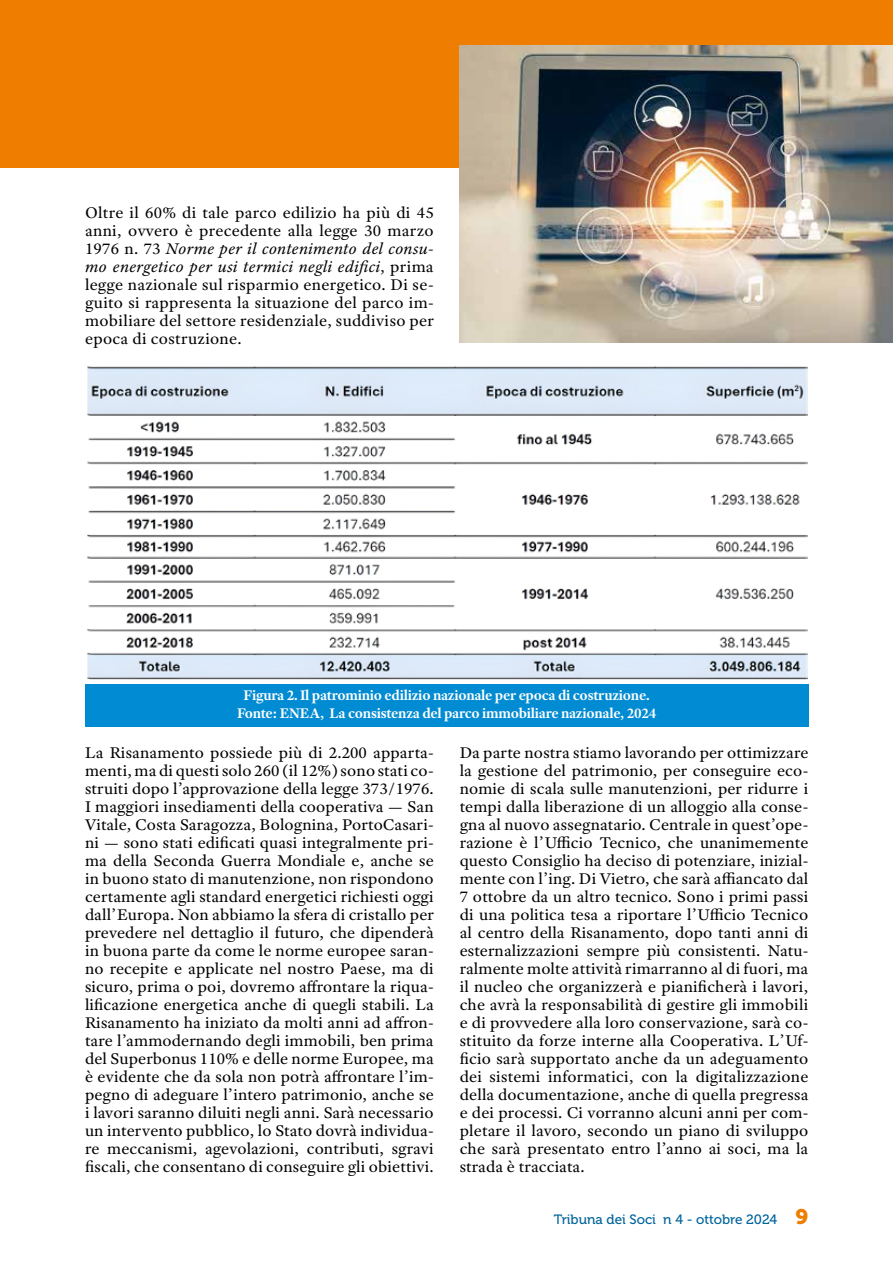
<style>
.page{position:relative;width:893px;height:1263px;background:#fff}
.page>*{position:absolute;margin:0;border:0;box-sizing:border-box;transform-origin:0 0}
.t1{font:16.5px/18px "Adobe Text Pro";letter-spacing:.01em;color:#000;text-align:justify;scale:1.05 1}
.t2{font:700 15px/18px "Adobe Text Pro";letter-spacing:-.02em;color:#fff;text-align:center}
.t3{font:13.5px "Museo 500";color:#00649c}
.s1{font-style:italic}
.s2{font-family:"Museo Slab 900";font-size:21px;color:#ef7d00}
</style>
<div class="page">
<div style="left:0;top:0;width:893px;height:168px;background:#ef7d00"></div>
<img style="left:87px;top:366px;width:721px;height:313px">
<div style="left:85px;top:684px;width:723px;height:42px;background:#008bd2"></div>
<img style="left:460px;top:45px;width:433px;height:297px">
<p class="t1" style="left:85px;top:203px;width:334px">Oltre il 60% di tale parco edilizio ha più di 45 anni, ovvero è precedente alla legge 30 marzo 1976 n. 73 <span class="s1">Norme per il contenimento del consu&shy;mo energetico per usi termici negli edifici</span>, prima legge nazionale sul risparmio energetico. Di se&shy;guito si rappresenta la situazione del parco im&shy;mobiliare del settore residenziale, suddiviso per epoca di costruzione.</p>
<p class="t2" style="left:237px;top:686px;width:421px">Figura 2. Il patrominio edilizio nazionale per epoca di costruzione.<br>Fonte: ENEA, La consistenza del parco immobiliare nazionale, 2024</p>
<p class="t1" style="left:85px;top:743px;width:334px">La Risanamento possiede più di 2.200 apparta&shy;menti, ma di questi solo 260 (il 12%) sono stati co&shy;struiti dopo l’approvazione della legge 373/1976.<br>I maggiori insediamenti della cooperativa — San Vitale, Costa Saragozza, Bolognina, PortoCasari&shy;ni — sono stati edificati quasi integralmente pri&shy;ma della Seconda Guerra Mondiale e, anche se in buono stato di manutenzione, non rispondono certamente agli standard energetici richiesti oggi dall’Europa. Non abbiamo la sfera di cristallo per prevedere nel dettaglio il futuro, che dipenderà in buona parte da come le norme europee saran&shy;no recepite e applicate nel nostro Paese, ma di sicuro, prima o poi, dovremo affrontare la riqua&shy;lificazione energetica anche di quegli stabili. La Risanamento ha iniziato da molti anni ad affron&shy;tare l’ammodernando degli immobili, ben prima del Superbonus 110% e delle norme Europee, ma è evidente che da sola non potrà affrontare l’im&shy;pegno di adeguare l’intero patrimonio, anche se i lavori saranno diluiti negli anni. Sarà necessario un intervento pubblico, lo Stato dovrà individua&shy;re meccanismi, agevolazioni, contributi, sgravi fiscali, che consentano di conseguire gli obiettivi.</p>
<p class="t1" style="left:460px;top:743px;width:334px">Da parte nostra stiamo lavorando per ottimizzare la gestione del patrimonio, per conseguire eco&shy;nomie di scala sulle manutenzioni, per ridurre i tempi dalla liberazione di un alloggio alla conse&shy;gna al nuovo assegnatario. Centrale in quest’ope&shy;razione è l’Ufficio Tecnico, che unanimemente questo Consiglio ha deciso di potenziare, inizial&shy;mente con l’ing. Di Vietro, che sarà affiancato dal 7 ottobre da un altro tecnico. Sono i primi passi di una politica tesa a riportare l’Ufficio Tecnico al centro della Risanamento, dopo tanti anni di esternalizzazioni sempre più consistenti. Natu&shy;ralmente molte attività rimarranno al di fuori, ma il nucleo che organizzerà e pianificherà i lavori, che avrà la responsabilità di gestire gli immobili e di provvedere alla loro conservazione, sarà co&shy;stituito da forze interne alla Cooperativa. L’Uf&shy;ficio sarà supportato anche da un adeguamento dei sistemi informatici, con la digitalizzazione della documentazione, anche di quella pregressa e dei processi. Ci vorranno alcuni anni per com&shy;pletare il lavoro, secondo un piano di sviluppo che sarà presentato entro l’anno ai soci, ma la strada è tracciata.</p>
<p class="t3" style="left:554px;top:1212px;width:256px">Tribuna dei Soci n 4 - ottobre 2024 <span class="s2">9</span></p>
</div>
